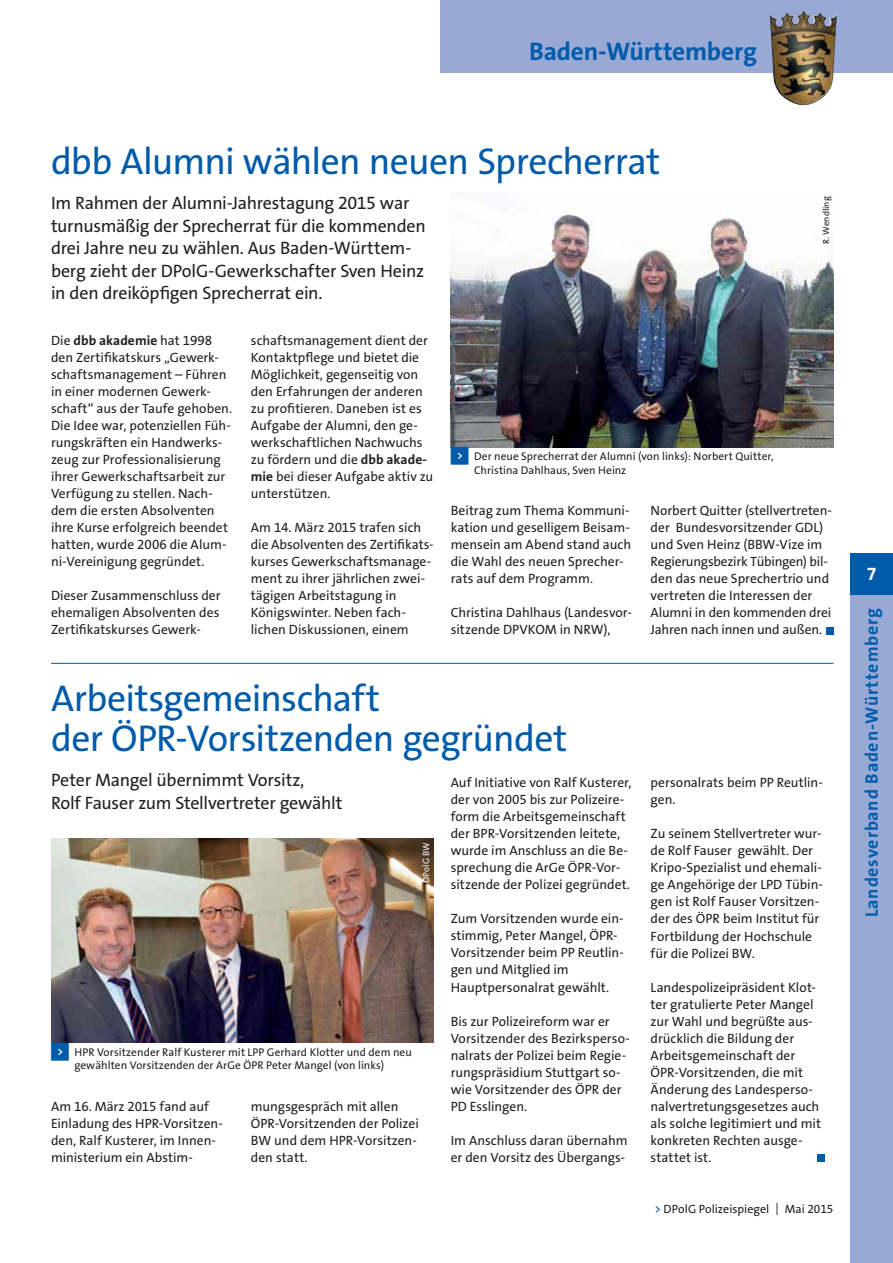
<style>
.page{position:relative;width:893px;height:1263px;background:#fff}
.page>*{position:absolute;margin:0;border:0;box-sizing:border-box;transform-origin:0 0}
.t1{font:37.5px/40.5px "The Sans Os F";letter-spacing:-.015em;color:#005baa}
.t2{font:700 25.5px "The Sans Os F";letter-spacing:-.005em;color:#005baa}
.t3{font:18px/22.5px "The Sans Os F";letter-spacing:-.015em;color:#231f20}
.t4{font:700 18px "The Sans Os F";letter-spacing:.045em;color:#005baa}
.t5{font:700 18px "The Sans Os F";color:#fff}
.t6{font:13.5px/17px "The Sans Os F";color:#231f20}
.t7{font:12px "The Sans Os F";color:#231f20}
.t8{font:11.25px/13.5px "The Sans Os F";letter-spacing:.005em;color:#231f20}
.t9{font:9px "The Sans Os F";letter-spacing:.005em;color:#231f20}
.t10{font:9px "The Sans Os F";letter-spacing:.015em;color:#fff}
.s1{font-weight:700}
.s2{font-family:"Top Numbers";color:#005baa}
.s3{color:#005baa}
</style>
<div class="page">
<div style="left:826px;top:627px;width:7px;height:7px;background:#005baa"></div>
<img style="left:451px;top:214px;width:382px;height:233px">
<div style="left:818px;top:1154px;width:7px;height:7px;background:#005baa"></div>
<img style="left:51px;top:838px;width:383px;height:204px">
<hr style="left:51px;top:663px;width:782px;height:1px;background:#005baa">
<div style="left:850px;top:553px;width:43px;height:42px;background:#005baa"></div>
<div style="left:850px;top:595px;width:43px;height:668px;background:#98a9d6"></div>
<div style="left:440px;top:0;width:453px;height:72px;background:#98a9d6"></div>
<img style="left:770px;top:11px;width:67px;height:94px">
<h2 class="t2" style="left:529px;top:35px;width:229px">Baden-Württemberg</h2>
<h1 class="t1" style="left:51px;top:142px;width:611px">dbb Alumni wählen neuen Sprecherrat</h1>
<h3 class="t3" style="left:51px;top:192px;width:376px">Im Rahmen der Alumni-Jahrestagung 2015 war turnusmäßig der Sprecherrat für die kommenden drei Jahre neu zu wählen. Aus Baden-Württem&shy;berg zieht der DPolG-Gewerkschafter Sven Heinz in den dreiköpfigen Sprecherrat ein.</h3>
<p class="t6" style="left:51px;top:332px;width:183px">Die <span class="s1">dbb akademie</span> hat 1998 den Zertifikatskurs „Gewerk&shy;schaftsmanagement – Führen in einer modernen Gewerk&shy;schaft“ aus der Taufe gehoben.<br>Die Idee war, potenziellen Füh&shy;rungskräften ein Handwerks&shy;zeug zur Professionalisierung ihrer Gewerkschaftsarbeit zur<br>Verfügung zu stellen. Nach&shy;dem die ersten Absolventen ihre Kurse erfolgreich beendet hatten, wurde 2006 die Alum&shy;ni-Vereinigung gegründet.</p>
<p class="t6" style="left:51px;top:587px;width:171px;text-align:justify">Dieser Zusammenschluss der ehemaligen Absolventen des Zertifikatskurses Gewerk-</p>
<p class="t9" style="left:820px;top:244px;width:49px;rotate:-90deg">R. Wendling</p>
<p class="t6" style="left:251px;top:332px;width:184px">schaftsmanagement dient der<br>Kontaktpflege und bietet die<br>Möglichkeit, gegenseitig von den Erfahrungen der anderen zu profitieren. Daneben ist es<br>Aufgabe der Alumni, den ge&shy;werkschaftlichen Nachwuchs zu fördern und die <span class="s1">dbb akade&shy;mie</span> bei dieser Aufgabe aktiv zu unterstützen.</p>
<p class="t6" style="left:251px;top:519px;width:184px">Am 14. März 2015 trafen sich die Absolventen des Zertifikats&shy;kurses Gewerkschaftsmanage&shy;ment zu ihrer jährlichen zwei&shy;tägigen Arbeitstagung in<br>Königswinter. Neben fach&shy;lichen Diskussionen, einem</p>
<p class="t8" style="left:474px;top:450px;width:301px;text-indent:-23px"><span class="s2">&lt;</span> Der neue Sprecherrat der Alumni (von links): Norbert Quitter,<br>Christina Dahlhaus, Sven Heinz</p>
<p class="t6" style="left:651px;top:502px;width:183px">Norbert Quitter (stellvertreten&shy;der Bundesvorsitzender GDL) und Sven Heinz (BBW-Vize im<br>Regierungsbezirk Tübingen) bil&shy;den das neue Sprechertrio und vertreten die Interessen der<br>Alumni in den kommenden drei<br>Jahren nach innen und außen.</p>
<p class="t6" style="left:451px;top:502px;width:182px">Beitrag zum Thema Kommuni&shy;kation und geselligem Beisam&shy;mensein am Abend stand auch die Wahl des neuen Sprecher&shy;rats auf dem Programm.</p>
<p class="t6" style="left:451px;top:604px;width:183px">Christina Dahlhaus (Landesvor&shy;sitzende DPVKOM in NRW),</p>
<h1 class="t1" style="left:51px;top:678px;width:518px">Arbeitsgemeinschaft<br>der ÖPR-Vorsitzenden gegründet</h1>
<h3 class="t3" style="left:51px;top:769px;width:293px">Peter Mangel übernimmt Vorsitz,<br>Rolf Fauser zum Stellvertreter gewählt</h3>
<p class="t6" style="left:451px;top:774px;width:182px">Auf Initiative von Ralf Kusterer, der von 2005 bis zur Polizeire&shy;form die Arbeitsgemeinschaft der BPR-Vorsitzenden leitete, wurde im Anschluss an die Be&shy;sprechung die ArGe ÖPR-Vor&shy;sitzende der Polizei gegründet.</p>
<p class="t6" style="left:451px;top:910px;width:175px">Zum Vorsitzenden wurde ein&shy;stimmig, Peter Mangel, ÖPR-<br>Vorsitzender beim PP Reutlin&shy;gen und Mitglied im<br>Hauptpersonalrat gewählt.</p>
<p class="t6" style="left:451px;top:1012px;width:181px">Bis zur Polizeireform war er<br>Vorsitzender des Bezirksperso&shy;nalrats der Polizei beim Regie&shy;rungspräsidium Stuttgart so&shy;wie Vorsitzender des ÖPR der<br>PD Esslingen.</p>
<p class="t6" style="left:451px;top:1132px;width:178px">Im Anschluss daran übernahm er den Vorsitz des Übergangs-</p>
<p class="t10" style="left:420px;top:883px;width:42px;rotate:-90deg">DPolG BW</p>
<p class="t8" style="left:51px;top:1045px;width:362px;text-align:center"><span class="s2">&lt;</span> HPR Vorsitzender Ralf Kusterer mit LPP Gerhard Klotter und dem neu gewählten Vorsitzenden der ArGe ÖPR Peter Mangel (von links)</p>
<p class="t6" style="left:51px;top:1097px;width:173px">Am 16. März 2015 fand auf<br>Einladung des HPR-Vorsitzen&shy;den, Ralf Kusterer, im Innen&shy;ministerium ein Abstim-</p>
<p class="t6" style="left:251px;top:1097px;width:169px">mungsgespräch mit allen<br>ÖPR-Vorsitzenden der Polizei<br>BW und dem HPR-Vorsitzen&shy;den statt.</p>
<p class="t6" style="left:651px;top:774px;width:174px">personalrats beim PP Reutlin&shy;gen.</p>
<p class="t6" style="left:651px;top:825px;width:174px">Zu seinem Stellvertreter wur&shy;de Rolf Fauser gewählt. Der<br>Kripo-Spezialist und ehemali&shy;ge Angehörige der LPD Tübin&shy;gen ist Rolf Fauser Vorsitzen&shy;der des ÖPR beim Institut für<br>Fortbildung der Hochschule für die Polizei BW.</p>
<p class="t6" style="left:651px;top:978px;width:172px">Landespolizeipräsident Klot&shy;ter gratulierte Peter Mangel zur Wahl und begrüßte aus&shy;drücklich die Bildung der<br>Arbeitsgemeinschaft der<br>ÖPR-Vorsitzenden, die mit<br>Änderung des Landesperso&shy;nalvertretungsgesetzes auch als solche legitimiert und mit konkreten Rechten ausge&shy;stattet ist.</p>
<p class="t7" style="left:654px;top:1201px;width:180px"><span class="s3">&gt;</span> DPolG Polizeispiegel | Mai 2015</p>
<h3 class="t5" style="left:867px;top:562px;width:11px">7</h3>
<h3 class="t4" style="left:860px;top:917px;width:311px;rotate:-90deg">Landesverband Baden-Württemberg</h3>
</div>
